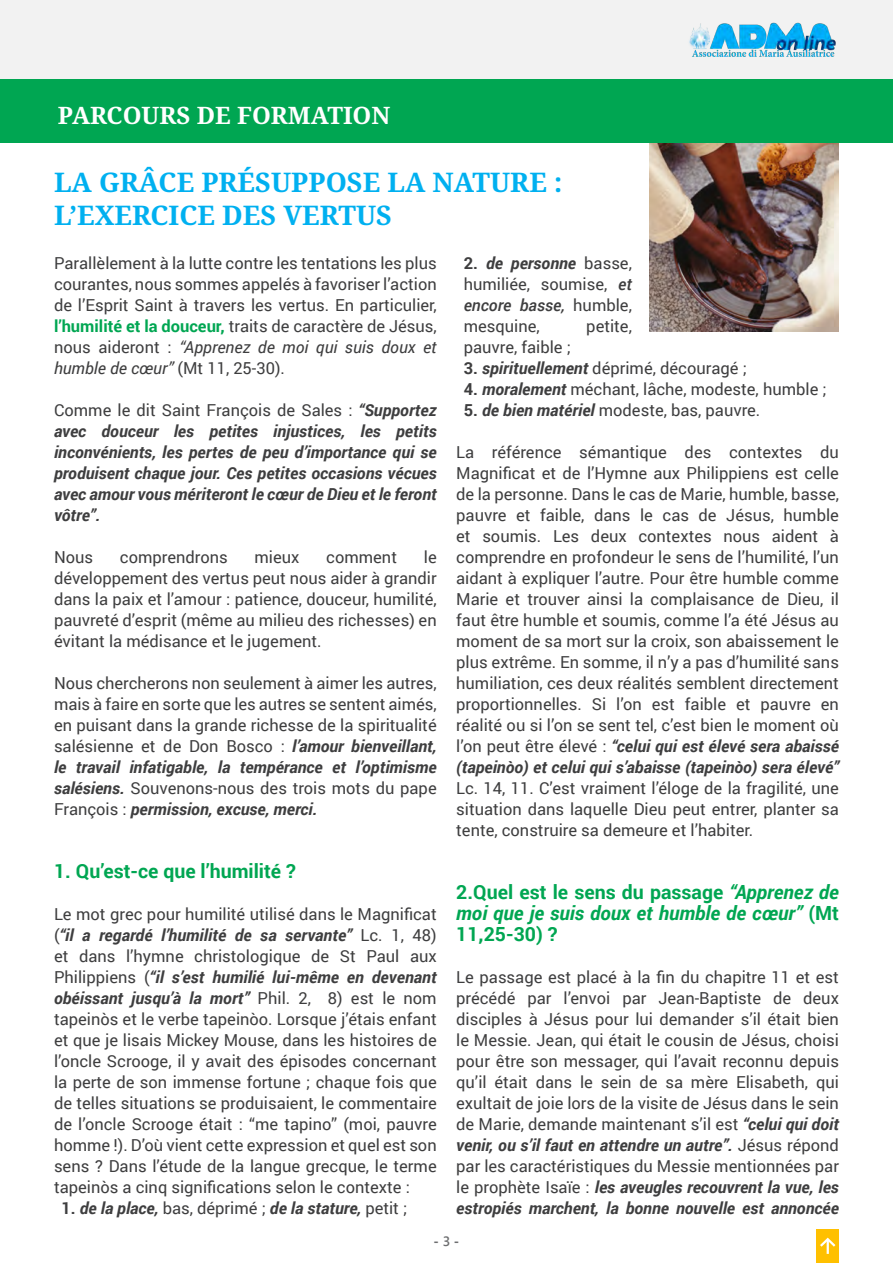
<style>
.page{position:relative;width:893px;height:1263px;background:#fff}
.page>*{position:absolute;margin:0;border:0;box-sizing:border-box;transform-origin:0 0}
.t1{font:700 27px "Noto Serif";color:#00b0f0}
.t2{font:700 24px "Noto Serif";color:#fff}
.t3{font:italic 700 19.5px/21px "Roboto";color:#00a652;text-align:justify}
.t4{font:700 19.5px "Roboto";color:#00a652}
.t5{font:16.5px/21px "Roboto";color:#3e3e3f;text-align:justify}
.t6{font:italic 700 16.5px/21px "Roboto";color:#3e3e3f;text-align:justify}
.t7{font:700 13.5px "Segoe UI";color:#6d6e70}
.s1{font-weight:700;color:#00a652}
.s2{font-style:italic}
.s3{font-weight:400;font-style:normal}
.s4{font-weight:700}
.s5{font-weight:700;font-style:italic}
.s6{font-weight:500;font-style:italic}
.s7{font-style:normal}
.s8{font-weight:600}
</style>
<div class="page">
<div style="left:0;top:0;width:893px;height:80px;background:#f2f2f2"></div>
<img style="left:689px;top:22px;width:147px;height:35px">
<div style="left:816px;top:1229px;width:23px;height:34px;background:#ffc000"></div>
<svg style="left:820px;top:1237px;width:16px;height:17px"></svg>
<img style="left:650px;top:143px;width:189px;height:189px">
<div style="left:0;top:80px;width:893px;height:62px;background:#00a652"></div>
<p class="t2" style="left:58px;top:98px;width:334px">PARCOURS DE FORMATION</p>
<p class="t1" style="left:54px;top:164px;width:510px">LA GRÂCE PRÉSUPPOSE LA NATURE :</p>
<p class="t1" style="left:54px;top:197px;width:339px">L’EXERCICE DES VERTUS</p>
<p class="t5" style="left:54px;top:252px;width:384px">Parallèlement à la lutte contre les tentations les plus courantes, nous sommes appelés à favoriser l’action de l’Esprit Saint à travers les vertus. En particulier, <span class="s1">l’humilité et la douceur,</span> traits de caractère de Jésus, nous aideront : <span class="s2">“Apprenez de moi qui suis doux et humble de cœur”</span> (Mt 11, 25-30).</p>
<p class="t6" style="left:54px;top:398px;width:384px"><span class="s3">Comme le dit Saint François de Sales :</span> “Supportez avec douceur les petites injustices, les petits inconvénients, les pertes de peu d’importance qui se produisent chaque jour. Ces petites occasions vécues avec amour vous mériteront le cœur de Dieu et le feront vôtre”.</p>
<p class="t5" style="left:54px;top:546px;width:41px">Nous</p>
<p class="t5" style="left:120px;top:546px;width:109px">comprendrons</p>
<p class="t5" style="left:254px;top:546px;width:46px">mieux</p>
<p class="t5" style="left:326px;top:546px;width:72px">comment</p>
<p class="t5" style="left:464px;top:252px;width:170px"><span class="s4">2.</span> <span class="s5">de personne</span> basse, humiliée, soumise, <span class="s6">et encore basse,</span> humble, mesquine,</p>
<p class="t5" style="left:586px;top:315px;width:47px">petite,</p>
<p class="t5" style="left:464px;top:336px;width:109px">pauvre, faible ;</p>
<p class="t5" style="left:464px;top:357px;width:285px"><span class="s4">3.</span> <span class="s5">spirituellement</span> déprimé, découragé ;</p>
<p class="t5" style="left:464px;top:378px;width:365px"><span class="s4">4.</span> <span class="s5">moralement</span> méchant, lâche, modeste, humble ;</p>
<p class="t5" style="left:464px;top:399px;width:298px"><span class="s4">5.</span> <span class="s5">de bien matériel</span> modeste, bas, pauvre.</p>
<p class="t5" style="left:456px;top:441px;width:384px">La référence sémantique des contextes du Magnificat et de l’Hymne aux Philippiens est celle de la personne. Dans le cas de Marie, humble, basse, pauvre et faible, dans le cas de Jésus, humble et soumis. Les deux contextes nous aident à comprendre en profondeur le sens de l’humilité, l’un aidant à expliquer l’autre. Pour être humble comme Marie et trouver ainsi la complaisance de Dieu, il faut être humble et soumis, comme l’a été Jésus au moment de sa mort sur la croix, son abaissement le plus extrême. En somme, il n’y a pas d’humilité sans humiliation, ces deux réalités semblent directement proportionnelles. Si l’on est faible et pauvre en réalité ou si l’on se sent tel, c’est bien le moment où l’on peut être élevé : <span class="s5">“celui qui est élevé sera abaissé (tapeinòo) et celui qui s’abaisse (tapeinòo) sera élevé” </span>Lc. 14, 11. C’est vraiment l’éloge de la fragilité, une situation dans laquelle Dieu peut entrer, planter sa tente, construire sa demeure et l’habiter.</p>
<p class="t5" style="left:54px;top:546px;width:384px;text-indent:370px">le développement des vertus peut nous aider à grandir dans la paix et l’amour : patience, douceur, humilité, pauvreté d’esprit (même au milieu des richesses) en évitant la médisance et le jugement.</p>
<p class="t5" style="left:54px;top:672px;width:384px">Nous chercherons non seulement à aimer les autres, mais à faire en sorte que les autres se sentent aimés, en puisant dans la grande richesse de la spiritualité salésienne et de Don Bosco : <span class="s5">l’amour bienveillant, le travail infatigable, la tempérance et l’optimisme salésiens.</span> Souvenons-nous des trois mots du pape François : <span class="s5">permission, excuse, merci.</span></p>
<p class="t4" style="left:54px;top:857px;width:243px">1. Qu’est-ce que l’humilité ?</p>
<p class="t5" style="left:54px;top:903px;width:384px">Le mot grec pour humilité utilisé dans le Magnificat (<span class="s5">“il a regardé l’humilité de sa servante”</span> Lc. 1, 48) et dans l’hymne christologique de St Paul aux Philippiens (<span class="s5">“il s’est humilié lui-même en devenant obéissant jusqu’à la mort”</span> Phil. 2, 8) est le nom tapeinòs et le verbe tapeinòo. Lorsque j’étais enfant et que je lisais Mickey Mouse, dans les histoires de l’oncle Scrooge, il y avait des épisodes concernant la perte de son immense fortune ; chaque fois que de telles situations se produisaient, le commentaire de l’oncle Scrooge était : “me tapino” (moi, pauvre homme !). D’où vient cette expression et quel est son sens ? Dans l’étude de la langue grecque, le terme tapeinòs a cinq significations selon le contexte :</p>
<p class="t6" style="left:62px;top:1197px;width:347px"><span class="s7">1.</span> de la place, <span class="s3">bas, déprimé ;</span> de la stature, <span class="s3">petit ;</span></p>
<p class="t3" style="left:456px;top:880px;width:384px"><span class="s7">2.Quel est le sens du passage</span> “Apprenez de moi que je suis doux et humble de cœur” <span class="s7">(Mt 11,25-30) ?</span></p>
<p class="t5" style="left:456px;top:966px;width:384px">Le passage est placé à la fin du chapitre 11 et est précédé par l’envoi par Jean-Baptiste de deux disciples à Jésus pour lui demander s’il était bien le Messie. Jean, qui était le cousin de Jésus, choisi pour être son messager, qui l’avait reconnu depuis qu’il était dans le sein de sa mère Elisabeth, qui exultait de joie lors de la visite de Jésus dans le sein de Marie, demande maintenant s’il est <span class="s5">“celui qui doit venir, ou s’il faut en attendre un autre”.</span> Jésus répond par les caractéristiques du Messie mentionnées par le prophète Isaïe : <span class="s5">les aveugles recouvrent la vue, les estropiés marchent, la bonne nouvelle est annoncée</span></p>
<p class="t7" style="left:434px;top:1229px;width:27px">- <span class="s8">3</span> -</p>
</div>
